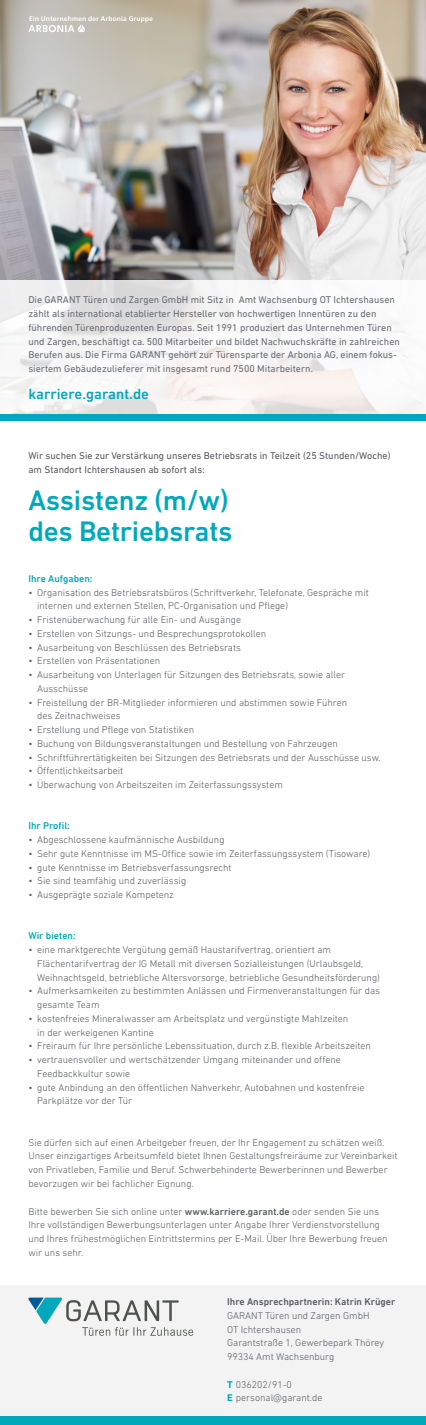
<style>
.page{position:relative;width:426px;height:1425px;background:#fff}
.page>*{position:absolute;margin:0;border:0;box-sizing:border-box;transform-origin:0 0}
.t1{font:500 28.75px/31.2px "DIN Next LT Pro";letter-spacing:-.01em;color:#00a8b9}
.t2{font:500 15px "DIN Next LT Pro";color:#00a8b9}
.t3{font:300 10px/13.8px "DIN Next LT Pro";color:#56595e}
.t4{font:10px/13.8px "DIN Next LT Pro";color:#676b72}
.t5{font:10px/13.8px "DIN Next LT Pro";color:#56595e}
.t6{font:500 10px "DIN Next LT Pro";color:#56595e}
.t7{font:500 10px "DIN Next LT Pro";color:#00a8b9}
.s1{font-weight:500}
.s2{font-weight:700;color:#00a8b9}
</style>
<div class="page">
<img style="left:0;top:0;width:425px;height:280px">
<svg style="left:0;top:280px;width:425px;height:135px;fill:#f8f6f5"></svg>
<div style="left:0;top:1285px;width:425px;height:139px;background:#f1f2f2"></div>
<div style="left:0;top:1416px;width:425px;height:8px;background:#00a8b9"></div>
<div style="left:0;top:415px;width:425px;height:6px;background:#00a8b9"></div>
<svg style="left:28px;top:1297px;width:165px;height:38px"></svg>
<svg style="left:28px;top:16px;width:124px;height:16px;background:#ccc9c0"></svg>
<p class="t4" style="left:28px;top:293px;width:372px">Die GARANT Türen und Zargen GmbH mit Sitz in Amt Wachsenburg OT Ichtershausen zählt als international etablierter Hersteller von hochwertigen Innentüren zu den führenden Türenproduzenten Europas. Seit 1991 produziert das Unternehmen Türen und Zargen, beschäftigt ca. 500 Mitarbeiter und bildet Nachwuchskräfte in zahlreichen Berufen aus. Die Firma GARANT gehört zur Türensparte der Arbonia AG, einem fokus&shy;siertem Gebäudezulieferer mit insgesamt rund 7500 Mitarbeitern.</p>
<p class="t2" style="left:28px;top:385px;width:122px">karriere.garant.de</p>
<p class="t5" style="left:28px;top:449px;width:363px">Wir suchen Sie zur Verstärkung unseres Betriebsrats in Teilzeit (25 Stunden/Woche) am Standort Ichtershausen ab sofort als:</p>
<p class="t1" style="left:28px;top:484px;width:205px">Assistenz (m/w) des Betriebsrats</p>
<p class="t7" style="left:28px;top:572px;width:66px">Ihre Aufgaben:</p>
<p class="t3" style="left:37px;top:585px;width:333px;text-indent:-9px">• Organisation des Betriebsratsbüros (Schriftverkehr, Telefonate, Gespräche mit internen und externen Stellen, PC-Organisation und Pflege)</p>
<p class="t3" style="left:28px;top:612px;width:214px">• Fristenüberwachung für alle Ein- und Ausgänge</p>
<p class="t3" style="left:28px;top:626px;width:239px">• Erstellen von Sitzungs- und Besprechungsprotokollen</p>
<p class="t3" style="left:28px;top:640px;width:214px">• Ausarbeitung von Beschlüssen des Betriebsrats</p>
<p class="t3" style="left:28px;top:654px;width:133px">• Erstellen von Präsentationen</p>
<p class="t3" style="left:37px;top:667px;width:309px;text-indent:-9px">• Ausarbeitung von Unterlagen für Sitzungen des Betriebsrats, sowie aller<br>Ausschüsse</p>
<p class="t3" style="left:37px;top:695px;width:311px;text-indent:-9px">• Freistellung der BR-Mitglieder informieren und abstimmen sowie Führen des Zeitnachweises</p>
<p class="t3" style="left:28px;top:722px;width:167px">• Erstellung und Pflege von Statistiken</p>
<p class="t3" style="left:28px;top:736px;width:310px">• Buchung von Bildungsveranstaltungen und Bestellung von Fahrzeugen</p>
<p class="t3" style="left:28px;top:750px;width:353px">• Schriftführertätigkeiten bei Sitzungen des Betriebsrats und der Ausschüsse usw.</p>
<p class="t3" style="left:28px;top:764px;width:96px">• Öffentlichkeitsarbeit</p>
<p class="t3" style="left:28px;top:777px;width:256px">• Überwachung von Arbeitszeiten im Zeiterfassungssystem</p>
<p class="t7" style="left:28px;top:820px;width:43px">Ihr Profil:</p>
<p class="t3" style="left:28px;top:832px;width:197px">• Abgeschlossene kaufmännische Ausbildung</p>
<p class="t3" style="left:28px;top:846px;width:343px">• Sehr gute Kenntnisse im MS-Office sowie im Zeiterfassungssystem (Tisoware)</p>
<p class="t3" style="left:28px;top:860px;width:204px">• gute Kenntnisse im Betriebsverfassungsrecht</p>
<p class="t3" style="left:28px;top:874px;width:159px">• Sie sind teamfähig und zuverlässig</p>
<p class="t3" style="left:28px;top:887px;width:147px">• Ausgeprägte soziale Kompetenz</p>
<p class="t7" style="left:28px;top:930px;width:49px">Wir bieten:</p>
<p class="t3" style="left:37px;top:942px;width:344px;text-indent:-9px">• eine marktgerechte Vergütung gemäß Haustarifvertrag, orientiert am<br>Flächentarifvertrag der IG Metall mit diversen Sozialleistungen (Urlaubsgeld,<br>Weihnachtsgeld, betriebliche Altersvorsorge, betriebliche Gesundheitsförderung)</p>
<p class="t3" style="left:37px;top:984px;width:344px;text-indent:-9px">• Aufmerksamkeiten zu bestimmten Anlässen und Firmenveranstaltungen für das gesamte Team</p>
<p class="t3" style="left:37px;top:1011px;width:312px;text-indent:-9px">• kostenfreies Mineralwasser am Arbeitsplatz und vergünstigte Mahlzeiten in der werkeigenen Kantine</p>
<p class="t3" style="left:28px;top:1039px;width:344px">• Freiraum für Ihre persönliche Lebenssituation, durch z.B. flexible Arbeitszeiten</p>
<p class="t3" style="left:37px;top:1052px;width:305px;text-indent:-9px">• vertrauensvoller und wertschätzender Umgang miteinander und offene<br>Feedbackkultur sowie</p>
<p class="t3" style="left:37px;top:1080px;width:328px;text-indent:-9px">• gute Anbindung an den öffentlichen Nahverkehr, Autobahnen und kostenfreie<br>Parkplätze vor der Tür</p>
<p class="t3" style="left:28px;top:1135px;width:370px">Sie dürfen sich auf einen Arbeitgeber freuen, der Ihr Engagement zu schätzen weiß.<br>Unser einzigartiges Arbeitsumfeld bietet Ihnen Gestaltungsfreiräume zur Vereinbarkeit von Privatleben, Familie und Beruf. Schwerbehinderte Bewerberinnen und Bewerber bevorzugen wir bei fachlicher Eignung.</p>
<p class="t3" style="left:28px;top:1204px;width:360px">Bitte bewerben Sie sich online unter <span class="s1">www.karriere.garant.de</span> oder senden Sie uns Ihre vollständigen Bewerbungsunterlagen unter Angabe Ihrer Verdienstvorstellung und Ihres frühestmöglichen Eintrittstermins per E-Mail. Über Ihre Bewerbung freuen wir uns sehr.</p>
<p class="t6" style="left:227px;top:1295px;width:169px">Ihre Ansprechpartnerin: Katrin Krüger</p>
<p class="t3" style="left:227px;top:1308px;width:144px">GARANT Türen und Zargen GmbH</p>
<p class="t3" style="left:227px;top:1322px;width:75px">OT Ichtershausen</p>
<p class="t3" style="left:227px;top:1335px;width:158px">Garantstraße 1, Gewerbepark Thörey</p>
<p class="t3" style="left:227px;top:1349px;width:108px">99334 Amt Wachsenburg</p>
<p class="t3" style="left:227px;top:1377px;width:66px"><span class="s2">T</span> 036202/91-0</p>
<p class="t3" style="left:227px;top:1390px;width:97px"><span class="s2">E</span> personal@garant.de</p>
</div>
